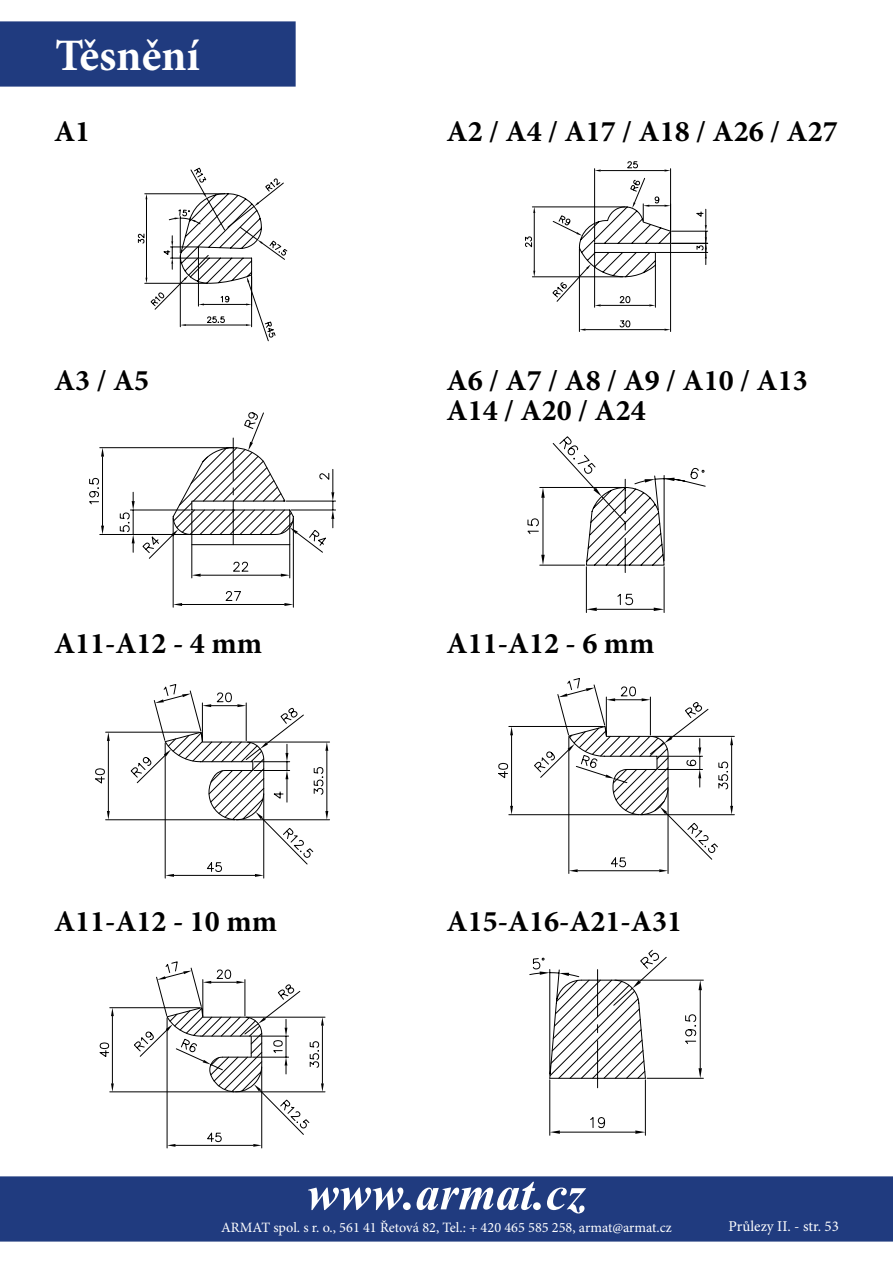
<style>
.page{position:relative;width:893px;height:1263px;background:#fff}
.page>*{position:absolute;margin:0;border:0;box-sizing:border-box;transform-origin:0 0}
.t1{font:700 60px "Vijaya";color:#fff}
.t2{font:700 45px "Minion Pro";color:#fff}
.t3{font:700 30px/30px "Minion Pro";color:#000}
.t4{font:15px "Minion Pro";color:#fff}
.t5{font:14.25px "Minion Pro";color:#fff}
</style>
<div class="page">
<div style="left:0;top:21px;width:296px;height:66px;background:#203b7f"></div>
<div style="left:0;top:1176px;width:893px;height:65px;background:#203b7f"></div>
<svg style="left:95px;top:684px;width:235px;height:194px"></svg>
<svg style="left:498px;top:678px;width:237px;height:196px"></svg>
<svg style="left:100px;top:961px;width:225px;height:187px"></svg>
<hr style="left:549px;top:1080px;width:1px;height:55px;background:#000">
<hr style="left:645px;top:1080px;width:1px;height:55px;background:#000">
<svg style="left:529px;top:949px;width:175px;height:185px"></svg>
<svg style="left:138px;top:168px;width:150px;height:173px"></svg>
<svg style="left:525px;top:161px;width:183px;height:171px"></svg>
<svg style="left:89px;top:412px;width:247px;height:196px"></svg>
<svg style="left:527px;top:436px;width:179px;height:177px"></svg>
<h2 class="t2" style="left:55px;top:24px;width:146px">Těsnění</h2>
<p class="t3" style="left:54px;top:116px;width:38px">A1</p>
<p class="t3" style="left:446px;top:116px;width:393px">A2 / A4 / A17 / A18 / A26 / A27</p>
<p class="t3" style="left:54px;top:365px;width:97px">A3 / A5</p>
<p class="t3" style="left:446px;top:365px;width:363px">A6 / A7 / A8 / A9 / A10 / A13<br>A14 / A20 / A24</p>
<p class="t3" style="left:54px;top:628px;width:209px">A11-A12 - 4 mm</p>
<p class="t3" style="left:446px;top:628px;width:209px">A11-A12 - 6 mm</p>
<p class="t3" style="left:54px;top:906px;width:224px">A11-A12 - 10 mm</p>
<p class="t3" style="left:446px;top:906px;width:237px">A15-A16-A21-A31</p>
<h1 class="t1" style="left:307px;top:1146px;width:280px">www.armat.cz</h1>
<p class="t5" style="left:221px;top:1217px;width:452px">ARMAT spol. s r. o., 561 41 Řetová 82, Tel.: + 420 465 585 258, armat@armat.cz</p>
<p class="t4" style="left:728px;top:1216px;width:112px">Průlezy II. - str. 53</p>
</div>
